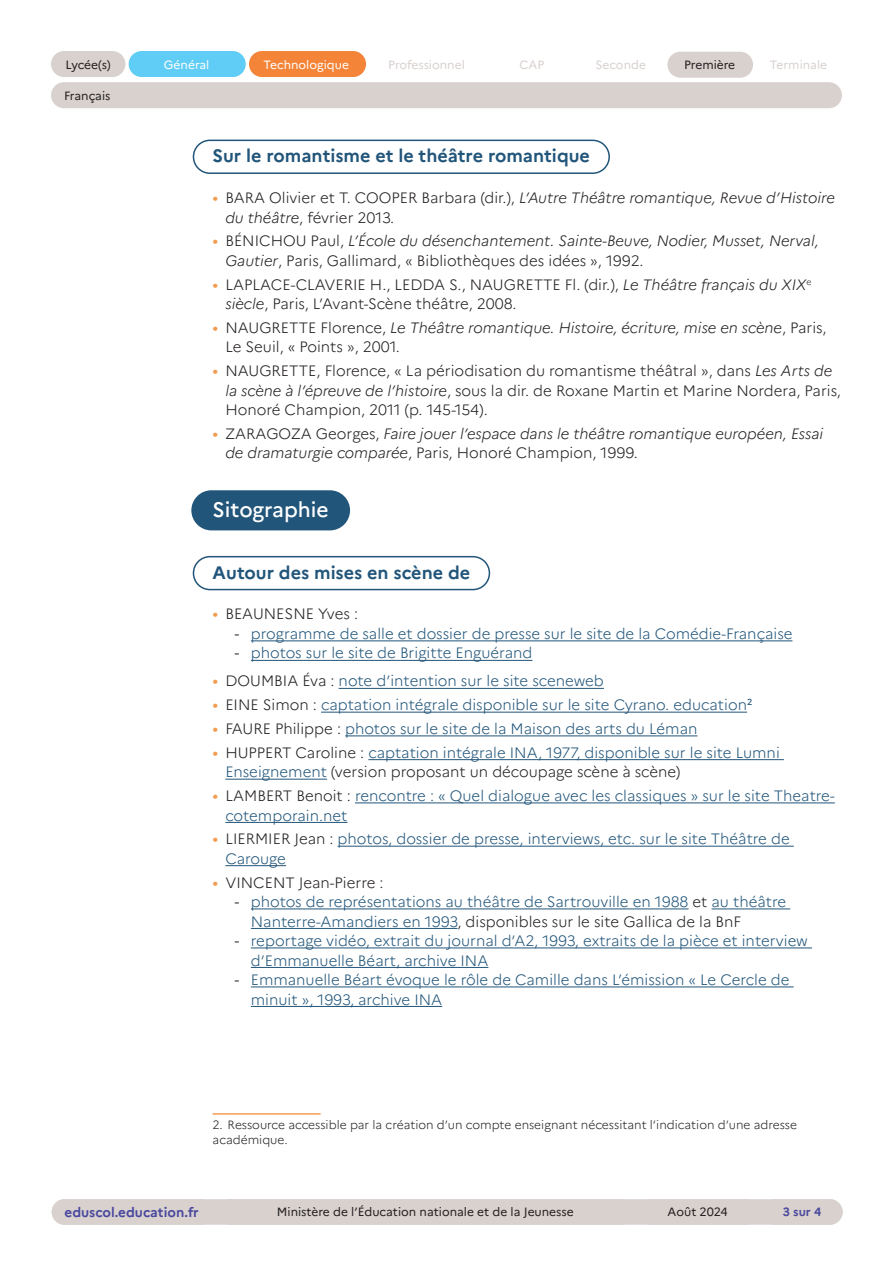
<style>
.page{position:relative;width:893px;height:1263px;background:#fff}
.page>*{position:absolute;margin:0;border:0;box-sizing:border-box;transform-origin:0 0}
._02_titre_1{font:500 21px "Marianne";color:#fff}
._04_titre_3{font:700 18px "Marianne";color:#22557a}
.t1{font:300 15px/19.5px "Marianne";color:#22557a}
.t2{font:italic 300 15px/19.5px "Marianne";color:#231f20}
.t3{font:300 15px/19.5px "Marianne";color:#231f20}
.t4{font:700 13.5px "Marianne";color:#4a489e}
._11_note_bas_de_page{font:300 12px/15px "Marianne";color:#231f20}
.t5{font:12px "Marianne";color:#231f20}
.t6{font:12px "Marianne";color:#d8d1ce}
.t7{font:12px "Marianne";color:#fff}
.t8{font:700 12px "Marianne";color:#4a489e}
.s1{font-weight:400;font-style:normal;font-size:16.5px;color:#f29c52}
.s2{font-style:normal}
.s3{font-weight:400;font-size:16.5px;color:#f29c52}
.s4{font-style:italic}
.s5{font-family:"DIN Pro";font-weight:400;color:#231f20}
.s6{color:#231f20}
</style>
<div class="page">
<div style="left:52px;top:1199px;width:791px;height:26px;background:#d8d1ce;border-radius:13px"></div>
<div style="left:51px;top:51px;width:74px;height:26px;background:#d8d1ce;border-radius:13px"></div>
<div style="left:129px;top:51px;width:117px;height:26px;background:#5fcdf5;border-radius:13px"></div>
<div style="left:249px;top:51px;width:117px;height:26px;background:#f48437;border-radius:13px"></div>
<div style="left:667px;top:52px;width:86px;height:26px;background:#d8d1ce;border-radius:13px"></div>
<div style="left:51px;top:82px;width:791px;height:26px;background:#d8d1ce;border-radius:13px"></div>
<div style="left:193px;top:140px;width:417px;height:34px;border:2px solid #22557a;border-radius:16px"></div>
<div style="left:191px;top:490px;width:159px;height:40px;background:#22557a;border-radius:20px"></div>
<div style="left:193px;top:556px;width:297px;height:34px;border:2px solid #22557a;border-radius:16px"></div>
<hr style="left:251px;top:640px;width:541px;height:1px;background:#22557a">
<hr style="left:251px;top:660px;width:281px;height:1px;background:#22557a">
<hr style="left:339px;top:688px;width:265px;height:1px;background:#22557a">
<hr style="left:321px;top:712px;width:426px;height:1px;background:#22557a">
<hr style="left:345px;top:735px;width:352px;height:1px;background:#22557a">
<hr style="left:368px;top:759px;width:416px;height:1px;background:#22557a">
<hr style="left:225px;top:779px;width:102px;height:1px;background:#22557a">
<hr style="left:355px;top:802px;width:480px;height:1px;background:#22557a">
<hr style="left:225px;top:822px;width:122px;height:1px;background:#22557a">
<hr style="left:338px;top:846px;width:456px;height:1px;background:#22557a">
<hr style="left:225px;top:865px;width:61px;height:1px;background:#22557a">
<hr style="left:251px;top:908px;width:438px;height:1px;background:#22557a">
<hr style="left:712px;top:908px;width:78px;height:1px;background:#22557a">
<hr style="left:251px;top:928px;width:207px;height:1px;background:#22557a">
<hr style="left:251px;top:947px;width:561px;height:1px;background:#22557a">
<hr style="left:251px;top:967px;width:237px;height:1px;background:#22557a">
<hr style="left:251px;top:986px;width:543px;height:1px;background:#22557a">
<hr style="left:251px;top:1006px;width:191px;height:1px;background:#22557a">
<hr style="left:213px;top:1113px;width:108px;height:2px;background:#f29c52">
<p class="t5" style="left:65px;top:57px;width:47px">Lycée(s)</p>
<p class="t7" style="left:164px;top:57px;width:47px">Général</p>
<p class="t7" style="left:263px;top:57px;width:87px">Technologique</p>
<p class="t6" style="left:388px;top:57px;width:78px">Professionnel</p>
<p class="t6" style="left:520px;top:58px;width:26px">CAP</p>
<p class="t6" style="left:596px;top:58px;width:52px">Seconde</p>
<p class="t5" style="left:684px;top:58px;width:53px">Première</p>
<p class="t6" style="left:770px;top:58px;width:59px">Terminale</p>
<p class="t5" style="left:64px;top:88px;width:48px">Français</p>
<p class="_04_titre_3" style="left:213px;top:145px;width:379px">Sur le romantisme et le théâtre romantique</p>
<p class="t2" style="left:225px;top:188px;width:611px;text-indent:-13px"><span class="s1">•</span> <span class="s2">BARA Olivier et T. COOPER Barbara (dir.),</span> L’Autre Théâtre romantique, Revue d’Histoire du théâtre<span class="s2">, février 2013.</span></p>
<p class="t2" style="left:225px;top:231px;width:595px;text-indent:-13px"><span class="s1">•</span> <span class="s2">BÉNICHOU Paul,</span> L’École du désenchantement. Sainte-Beuve, Nodier, Musset, Nerval,<br>Gautier<span class="s2">, Paris, Gallimard, « Bibliothèques des idées », 1992.</span></p>
<p class="t3" style="left:225px;top:274px;width:588px;text-indent:-13px"><span class="s3">•</span> LAPLACE-CLAVERIE H., LEDDA S., NAUGRETTE Fl. (dir.), <span class="s4">Le Théâtre français du XIX</span><sup>e </sup><span class="s4">siècle</span>, Paris, L’Avant-Scène théâtre, 2008.</p>
<p class="t2" style="left:225px;top:318px;width:603px;text-indent:-13px"><span class="s1">•</span> <span class="s2">NAUGRETTE Florence,</span> Le Théâtre romantique. Histoire, écriture, mise en scène<span class="s2">, Paris,<br>Le Seuil, « Points », 2001.</span></p>
<p class="t3" style="left:225px;top:361px;width:617px;text-indent:-13px"><span class="s3">•</span> NAUGRETTE, Florence, « La périodisation du romantisme théâtral », dans <span class="s4">Les Arts de la scène à l’épreuve de l’histoire</span>, sous la dir. de Roxane Martin et Marine Nordera, Paris,<br>Honoré Champion, 2011 (p. 145-154).</p>
<p class="t2" style="left:225px;top:424px;width:599px;text-indent:-13px"><span class="s1">•</span> <span class="s2">ZARAGOZA Georges,</span> Faire jouer l’espace dans le théâtre romantique européen, Essai de dramaturgie comparée<span class="s2">, Paris, Honoré Champion, 1999.</span></p>
<p class="_02_titre_1" style="left:213px;top:496px;width:118px">Sitographie</p>
<p class="_04_titre_3" style="left:213px;top:561px;width:259px">Autour des mises en scène de</p>
<p class="t3" style="left:213px;top:604px;width:147px"><span class="s3">•</span> BEAUNESNE Yves :</p>
<p class="t1" style="left:234px;top:624px;width:560px"><span class="s5">-</span> programme de salle et dossier de presse sur le site de la Comédie-Française</p>
<p class="t1" style="left:234px;top:643px;width:300px"><span class="s5">-</span> photos sur le site de Brigitte Enguérand</p>
<p class="t1" style="left:213px;top:671px;width:393px"><span class="s3">•</span> <span class="s6">DOUMBIA Éva :</span> note d’intention sur le site sceneweb</p>
<p class="t1" style="left:213px;top:695px;width:541px"><span class="s3">•</span> <span class="s6">EINE Simon :</span> captation intégrale disponible sur le site Cyrano. education<sup>2</sup></p>
<p class="t1" style="left:213px;top:719px;width:486px"><span class="s3">•</span> <span class="s6">FAURE Philippe :</span> photos sur le site de la Maison des arts du Léman</p>
<p class="t1" style="left:225px;top:743px;width:556px;text-indent:-13px"><span class="s3">•</span> <span class="s6">HUPPERT Caroline :</span> captation intégrale INA, 1977, disponible sur le site Lumni<br>Enseignement <span class="s6">(version proposant un découpage scène à scène)</span></p>
<p class="t1" style="left:225px;top:786px;width:611px;text-indent:-13px"><span class="s3">•</span> <span class="s6">LAMBERT Benoit :</span> rencontre : « Quel dialogue avec les classiques » sur le site Theatre&shy;cotemporain.net</p>
<p class="t1" style="left:225px;top:829px;width:566px;text-indent:-13px"><span class="s3">•</span> <span class="s6">LIERMIER Jean :</span> photos, dossier de presse, interviews, etc. sur le site Théâtre de<br>Carouge</p>
<p class="t3" style="left:213px;top:872px;width:173px"><span class="s3">•</span> VINCENT Jean-Pierre :</p>
<p class="t1" style="left:251px;top:892px;width:537px;text-indent:-17px"><span class="s5">-</span> photos de représentations au théâtre de Sartrouville en 1988 <span class="s6">et</span> au théâtre<br>Nanterre-Amandiers en 1993<span class="s6">, disponibles sur le site Gallica de la BnF</span></p>
<p class="t1" style="left:251px;top:931px;width:559px;text-indent:-17px"><span class="s5">-</span> reportage vidéo, extrait du journal d’A2, 1993, extraits de la pièce et interview d’Emmanuelle Béart, archive INA</p>
<p class="t1" style="left:251px;top:970px;width:540px;text-indent:-17px"><span class="s5">-</span> Emmanuelle Béart évoque le rôle de Camille dans L’émission « Le Cercle de minuit », 1993, archive INA</p>
<p class="_11_note_bas_de_page" style="left:213px;top:1117px;width:586px">2. Ressource accessible par la création d’un compte enseignant nécessitant l’indication d’une adresse académique.</p>
<p class="t4" style="left:65px;top:1204px;width:136px">eduscol.education.fr</p>
<p class="t5" style="left:277px;top:1205px;width:298px">Ministère de l’Éducation nationale et de la Jeunesse</p>
<p class="t5" style="left:668px;top:1205px;width:62px">Août 2024</p>
<p class="t8" style="left:783px;top:1205px;width:40px">3 sur 4</p>
</div>
